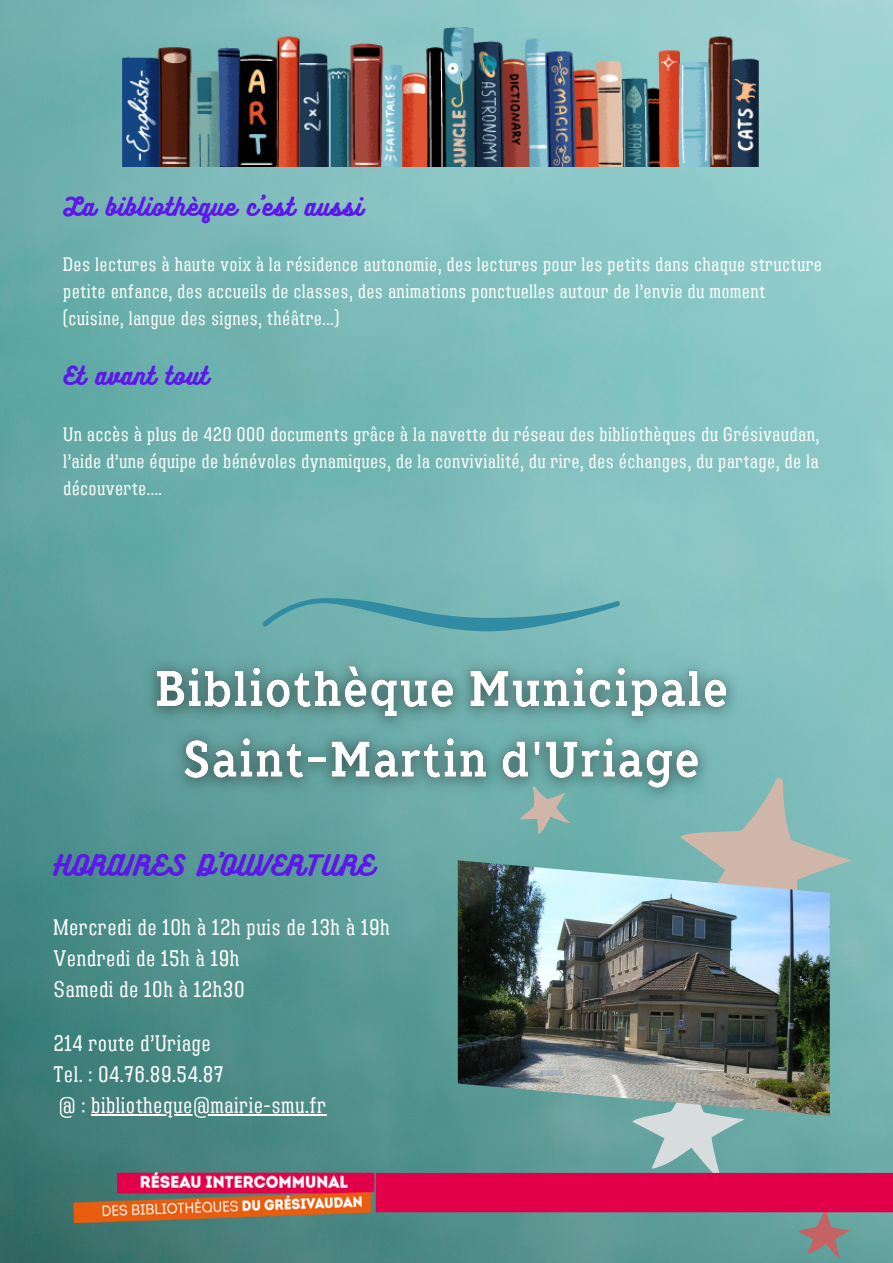
<style>
.page{position:relative;width:893px;height:1263px;background:#fff}
.page>*{position:absolute;margin:0;border:0;box-sizing:border-box;transform-origin:0 0}
.t1{font:25.5px "Bukhari Script";letter-spacing:.05em;color:#5e17eb}
.t2{font:22.5px/30.9px "Adirek Slab 400";letter-spacing:.05em;color:#fff}
.t3{font:22.5px "Bukhari Script";letter-spacing:.05em;color:#5e17eb}
.t4{font:19.5px/27px "Adirek Slab 400";letter-spacing:.05em;color:#fff}
</style>
<div class="page">
<img style="left:0;top:0;width:893px;height:1263px">
<svg style="left:632px;top:1116px;width:112px;height:42px"></svg>
<svg style="left:798px;top:1223px;width:53px;height:36px"></svg>
<svg style="left:519px;top:817px;width:50px;height:18px"></svg>
<svg style="left:680px;top:775px;width:172px;height:172px"></svg>
<img style="left:458px;top:860px;width:371px;height:256px">
<img style="left:63px;top:1158px;width:830px;height:65px">
<img style="left:123px;top:28px;width:636px;height:139px">
<svg style="left:262px;top:598px;width:358px;height:33px"></svg>
<img style="left:133px;top:636px;width:617px;height:181px">
<hr style="left:91px;top:1114px;width:236px;height:2px;background:#fff">
<p class="t3" style="left:63px;top:191px;width:300px">La bibliothèque c’est aussi</p>
<p class="t4" style="left:63px;top:250px;width:760px">Des lectures à haute voix à la résidence autonomie, des lectures pour les petits dans chaque structure petite enfance, des accueils de classes, des animations ponctuelles autour de l’envie du moment (cuisine, langue des signes, théâtre...)</p>
<p class="t3" style="left:63px;top:361px;width:146px">Et avant tout</p>
<p class="t4" style="left:63px;top:420px;width:757px;text-align:justify">Un accès à plus de 420 000 documents grâce à la navette du réseau des bibliothèques du Grésivaudan, l’aide d’une équipe de bénévoles dynamiques, de la convivialité, du rire, des échanges, du partage, de la découverte….</p>
<h1 class="t1" style="left:54px;top:848px;width:321px">HORAIRES D'OUVERTURE</h1>
<p class="t2" style="left:54px;top:911px;width:337px">Mercredi de 10h à 12h puis de 13h à 19h<br>Vendredi de 15h à 19h<br>Samedi de 10h à 12h30</p>
<p class="t2" style="left:54px;top:1028px;width:273px">214 route d’Uriage<br>Tel. : 04.76.89.54.87<br>@ : bibliotheque@mairie-smu.fr</p>
</div>
